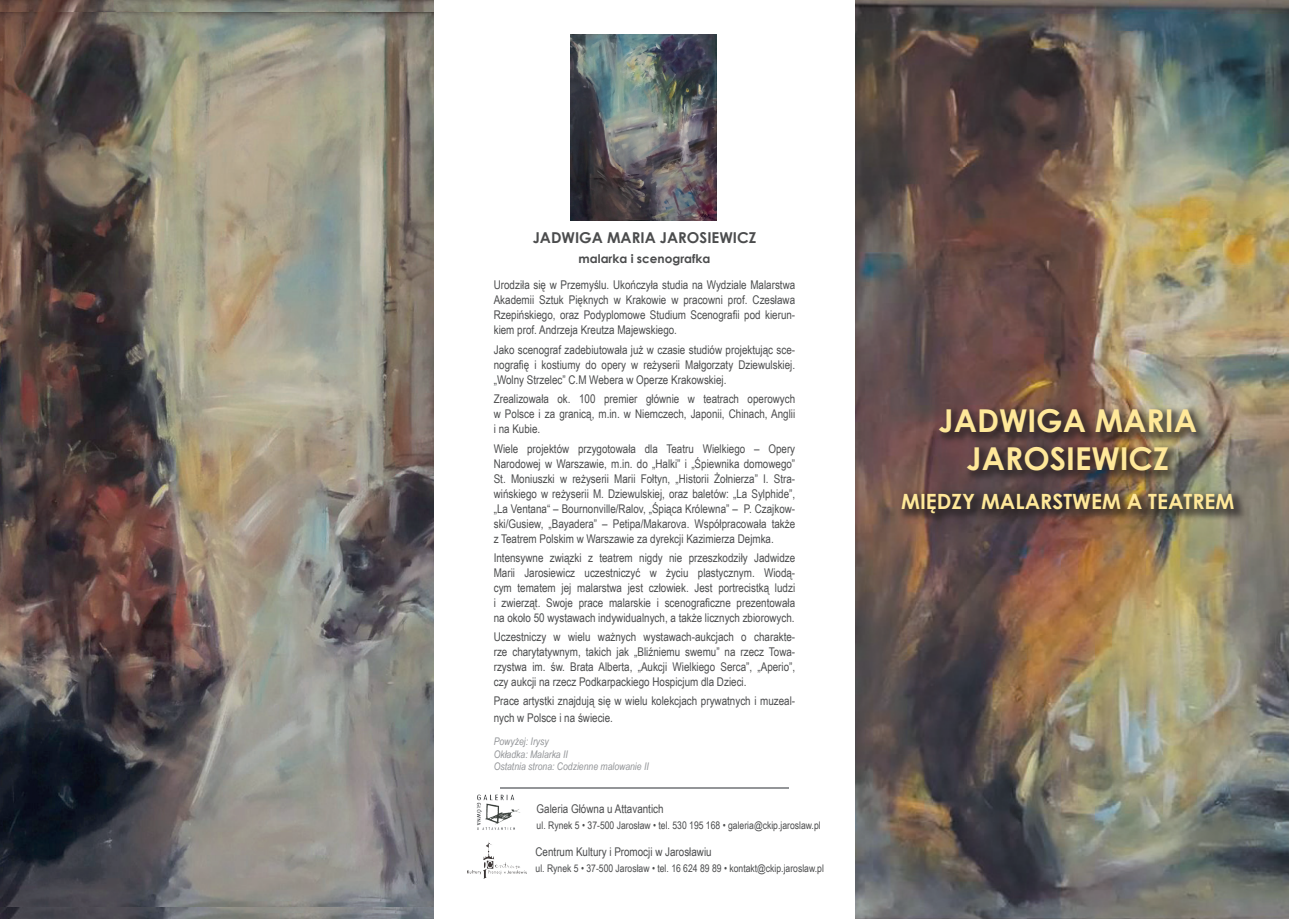
<style>
.page{position:relative;width:1289px;height:919px;background:#fff}
.page>*{position:absolute;margin:0;border:0;box-sizing:border-box;transform-origin:0 0}
.t1{font:700 31.5px "Century Gothic";color:#ffe899}
.t2{font:700 21px "Century Gothic";color:#ffe899}
.t3{font:700 15px "Century Gothic";color:#4b4c4d}
.t4{font:12px/15px "Arial Narrow";color:#4b4c4d;text-align:justify}
.t5{font:700 12px "Century Gothic";color:#4b4c4d}
.t6{font:10.5px "Arial Narrow";color:#4b4c4d}
.t7{font:italic 10.5px "Arial Narrow";color:#939598}
</style>
<div class="page">
<img style="left:0;top:0;width:434px;height:918px">
<img style="left:855px;top:0;width:433px;height:918px">
<hr style="left:500px;top:787px;width:288px;height:1px;background:#939598">
<img style="left:570px;top:34px;width:146px;height:187px">
<img style="left:0;top:13px;width:434px;height:893px">
<img style="left:476px;top:794px;width:44px;height:36px">
<img style="left:467px;top:842px;width:60px;height:36px">
<div style="left:935px;top:404px;width:273px;height:79px;background:#231f20;opacity:.6"></div>
<div style="left:897px;top:489px;width:349px;height:37px;background:#231f20;opacity:.6"></div>
<p class="t3" style="left:532px;top:226px;width:225px">JADWIGA MARIA JAROSIEWICZ</p>
<p class="t5" style="left:578px;top:249px;width:133px">malarka i scenografka</p>
<p class="t4" style="left:493px;top:277px;width:303px">Urodziła się w Przemyślu. Ukończyła studia na Wydziale Malarstwa Akademii Sztuk Pięknych w Krakowie w pracowni prof. Czesława Rzepińskiego, oraz Podyplomowe Studium Scenografii pod kierun&shy;kiem prof. Andrzeja Kreutza Majewskiego.</p>
<p class="t4" style="left:493px;top:342px;width:303px">Jako scenograf zadebiutowała już w czasie studiów projektując sce&shy;nografię i kostiumy do opery w reżyserii Małgorzaty Dziewulskiej. „Wolny Strzelec” C.M Webera w Operze Krakowskiej.</p>
<p class="t4" style="left:493px;top:391px;width:303px">Zrealizowała ok. 100 premier głównie w teatrach operowych w Polsce i za granicą, m.in. w Niemczech, Japonii, Chinach, Anglii i na Kubie.</p>
<p class="t4" style="left:493px;top:440px;width:303px">Wiele projektów przygotowała dla Teatru Wielkiego – Opery Narodowej w Warszawie, m.in. do „Halki” i „Śpiewnika domowego” St. Moniuszki w reżyserii Marii Fołtyn, „Historii Żołnierza” I. Stra&shy;wińskiego w reżyserii M. Dziewulskiej, oraz baletów: „La Sylphide”, „La Ventana“ – Bournonville/Ralov, „Śpiąca Królewna” – P. Czajkow&shy;ski/Gusiew, „Bayadera” – Petipa/Makarova. Współpracowała także z Teatrem Polskim w Warszawie za dyrekcji Kazimierza Dejmka.</p>
<p class="t4" style="left:493px;top:549px;width:303px">Intensywne związki z teatrem nigdy nie przeszkodziły Jadwidze Marii Jarosiewicz uczestniczyć w życiu plastycznym. Wiodą&shy;cym tematem jej malarstwa jest człowiek. Jest portrecistką ludzi i zwierząt. Swoje prace malarskie i scenograficzne prezentowała na około 50 wystawach indywidualnych, a także licznych zbiorowych.</p>
<p class="t4" style="left:493px;top:629px;width:303px">Uczestniczy w wielu ważnych wystawach-aukcjach o charakte&shy;rze charytatywnym, takich jak „Bliźniemu swemu” na rzecz Towa&shy;rzystwa im. św. Brata Alberta, „Aukcji Wielkiego Serca”, „Aperio”, czy aukcji na rzecz Podkarpackiego Hospicjum dla Dzieci.</p>
<p class="t4" style="left:493px;top:692px;width:303px;line-height:16.5px">Prace artystki znajdują się w wielu kolekcjach prywatnych i muzeal&shy;nych w Polsce i na świecie.</p>
<p class="t7" style="left:493px;top:734px;width:57px">Powyżej: Irysy</p>
<p class="t7" style="left:493px;top:746px;width:76px">Okładka: Malarka II</p>
<p class="t7" style="left:493px;top:759px;width:157px">Ostatnia strona: Codzienne malowanie II</p>
<p class="t4" style="left:536px;top:800px;width:128px">Galeria Główna u Attavantich</p>
<p class="t6" style="left:536px;top:817px;width:285px">ul. Rynek 5 • 37-500 Jarosław • tel. 530 195 168 • galeria@ckip.jaroslaw.pl</p>
<p class="t4" style="left:535px;top:843px;width:178px">Centrum Kultury i Promocji w Jarosławiu</p>
<p class="t6" style="left:535px;top:860px;width:290px">ul. Rynek 5 • 37-500 Jarosław • tel. 16 624 89 89 • kontakt@ckip.jaroslaw.pl</p>
<p class="t1" style="left:938px;top:396px;width:260px">JADWIGA MARIA</p>
<p class="t1" style="left:966px;top:434px;width:204px">JAROSIEWICZ</p>
<p class="t2" style="left:901px;top:485px;width:335px">MIĘDZY MALARSTWEM A TEATREM</p>
</div>
